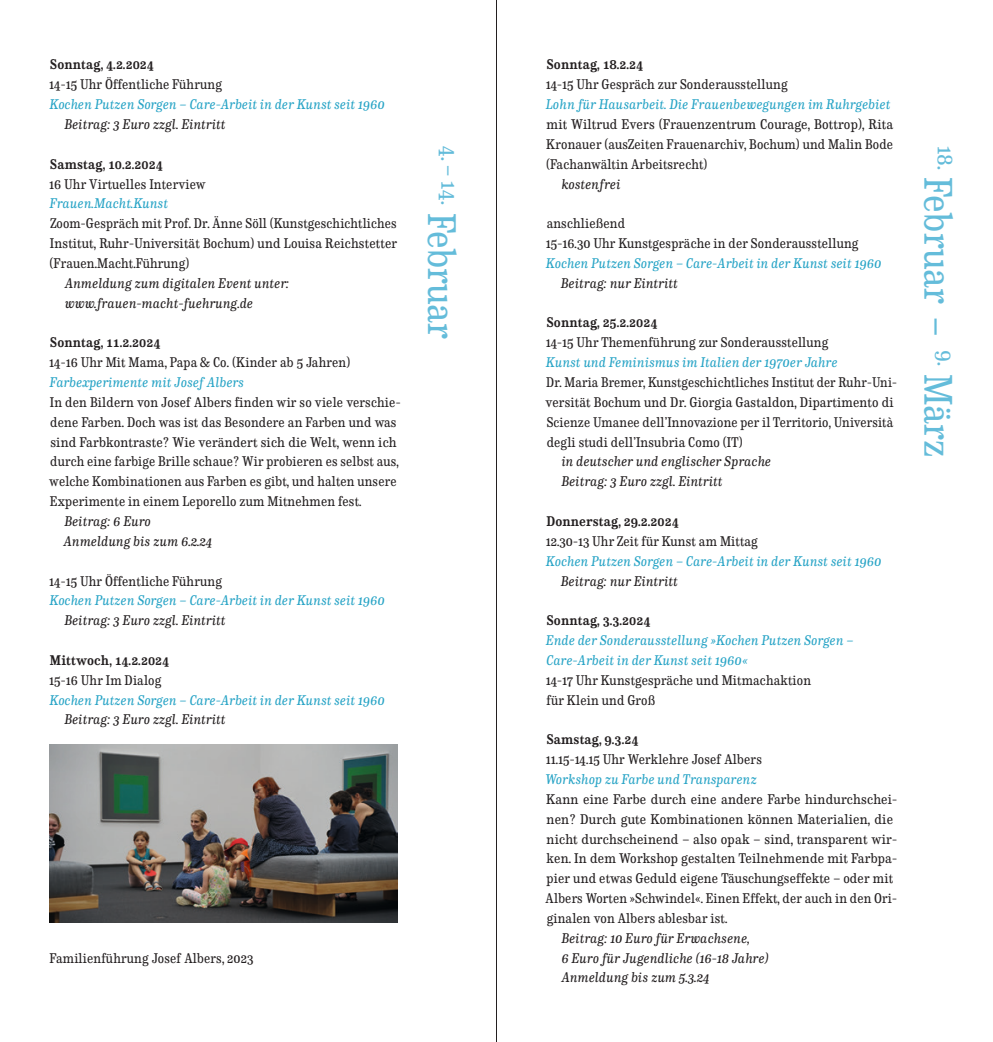
<style>
.page{position:relative;width:993px;height:1042px;background:#fff}
.page>*{position:absolute;margin:0;border:0;box-sizing:border-box;transform-origin:0 0}
.t1{font:39.9px "CA Normal Serif";color:#64bcda}
.t2{font:14px/19.8px "CA Normal Serif";letter-spacing:.01em;color:#231f20}
.t3{font:italic 14px/19.8px "CA Normal Serif";letter-spacing:.01em;color:#28a4c6}
.t4{font:italic 14px/19.8px "CA Normal Serif";letter-spacing:.01em;color:#231f20}
.t5{font:700 14px "CA Normal Serif";letter-spacing:.01em;color:#231f20}
</style>
<div class="page">
<hr style="left:496px;top:0;width:1px;height:1042px;background:#231f20">
<img style="left:50px;top:744px;width:347px;height:179px">
<p class="t5" style="left:50px;top:55px;width:105px">Sonntag, 4.2.2024</p>
<p class="t2" style="left:49px;top:74px;width:174px">14-15 Uhr Öffentliche Führung</p>
<p class="t3" style="left:49px;top:94px;width:336px">Kochen Putzen Sorgen – Care-Arbeit in der Kunst seit 1960</p>
<p class="t4" style="left:64px;top:114px;width:162px">Beitrag: 3 Euro zzgl. Eintritt</p>
<p class="t5" style="left:50px;top:154px;width:114px">Samstag, 10.2.2024</p>
<p class="t2" style="left:49px;top:173px;width:158px">16 Uhr Virtuelles Interview</p>
<p class="t3" style="left:49px;top:193px;width:120px">Frauen.Macht.Kunst</p>
<p class="t2" style="left:49px;top:213px;width:349px;text-align:justify">Zoom-Gespräch mit Prof. Dr. Änne Söll (Kunstgeschichtliches Institut, Ruhr-Universität Bochum) und Louisa Reichstetter (Frauen.Macht.Führung)</p>
<p class="t4" style="left:64px;top:272px;width:226px">Anmeldung zum digitalen Event unter: www.frauen-macht-fuehrung.de</p>
<p class="t5" style="left:50px;top:333px;width:112px">Sonntag, 11.2.2024</p>
<p class="t2" style="left:49px;top:352px;width:302px">14-16 Uhr Mit Mama, Papa &amp; Co. (Kinder ab 5 Jahren)</p>
<p class="t3" style="left:49px;top:372px;width:196px">Farbexperimente mit Josef Albers</p>
<p class="t2" style="left:49px;top:392px;width:352px">In den Bildern von Josef Albers finden wir so viele verschie&shy;dene Farben. Doch was ist das Besondere an Farben und was sind Farbkontraste? Wie verändert sich die Welt, wenn ich durch eine farbige Brille schaue? Wir probieren es selbst aus, welche Kombinationen aus Farben es gibt, und halten unsere Experimente in einem Leporello zum Mitnehmen fest.</p>
<p class="t4" style="left:63px;top:511px;width:150px">Beitrag: 6 Euro<br>Anmeldung bis zum 6.2.24</p>
<p class="t2" style="left:49px;top:570px;width:174px">14-15 Uhr Öffentliche Führung</p>
<p class="t3" style="left:49px;top:590px;width:336px">Kochen Putzen Sorgen – Care-Arbeit in der Kunst seit 1960</p>
<p class="t4" style="left:64px;top:610px;width:162px">Beitrag: 3 Euro zzgl. Eintritt</p>
<p class="t5" style="left:50px;top:650px;width:121px">Mittwoch, 14.2.2024</p>
<p class="t2" style="left:49px;top:669px;width:114px">15-16 Uhr Im Dialog</p>
<p class="t3" style="left:49px;top:689px;width:336px">Kochen Putzen Sorgen – Care-Arbeit in der Kunst seit 1960</p>
<p class="t4" style="left:64px;top:709px;width:162px">Beitrag: 3 Euro zzgl. Eintritt</p>
<p class="t2" style="left:50px;top:947px;width:205px">Familienführung Josef Albers, 2023</p>
<p class="t5" style="left:546px;top:55px;width:98px">Sonntag, 18.2.24</p>
<p class="t2" style="left:545px;top:74px;width:243px">14-15 Uhr Gespräch zur Sonderausstellung</p>
<p class="t3" style="left:545px;top:94px;width:345px">Lohn für Hausarbeit. Die Frauenbewegungen im Ruhrgebiet</p>
<p class="t2" style="left:546px;top:114px;width:348px;text-align:justify">mit Wiltrud Evers (Frauenzentrum Courage, Bottrop), Rita Kronauer (ausZeiten Frauenarchiv, Bochum) und Malin Bode (Fachanwältin Arbeitsrecht)</p>
<p class="t4" style="left:561px;top:173px;width:60px">kostenfrei</p>
<p class="t2" style="left:545px;top:213px;width:314px">anschließend<br>15-16.30 Uhr Kunstgespräche in der Sonderausstellung</p>
<p class="t3" style="left:545px;top:253px;width:336px">Kochen Putzen Sorgen – Care-Arbeit in der Kunst seit 1960</p>
<p class="t4" style="left:560px;top:272px;width:118px">Beitrag: nur Eintritt</p>
<p class="t5" style="left:546px;top:313px;width:112px">Sonntag, 25.2.2024</p>
<p class="t2" style="left:545px;top:332px;width:284px">14-15 Uhr Themenführung zur Sonderausstellung</p>
<p class="t3" style="left:545px;top:352px;width:293px">Kunst und Feminismus im Italien der 1970er Jahre</p>
<p class="t2" style="left:545px;top:372px;width:353px">Dr. Maria Bremer, Kunstgeschichtliches Institut der Ruhr-Uni&shy;versität Bochum und Dr. Giorgia Gastaldon, Dipartimento di Scienze Umanee dell’Innovazione per il Territorio, Università degli studi dell’Insubria Como (IT)</p>
<p class="t4" style="left:561px;top:451px;width:211px">in deutscher und englischer Sprache<br>Beitrag: 3 Euro zzgl. Eintritt</p>
<p class="t5" style="left:546px;top:511px;width:134px">Donnerstag, 29.2.2024</p>
<p class="t2" style="left:545px;top:530px;width:213px">12.30-13 Uhr Zeit für Kunst am Mittag</p>
<p class="t3" style="left:545px;top:550px;width:336px">Kochen Putzen Sorgen – Care-Arbeit in der Kunst seit 1960</p>
<p class="t4" style="left:560px;top:570px;width:118px">Beitrag: nur Eintritt</p>
<p class="t5" style="left:546px;top:610px;width:105px">Sonntag, 3.3.2024</p>
<p class="t3" style="left:545px;top:630px;width:308px">Ende der Sonderausstellung »Kochen Putzen Sorgen –<br>Care-Arbeit in der Kunst seit 1960«</p>
<p class="t2" style="left:545px;top:669px;width:267px">14-17 Uhr Kunstgespräche und Mitmachaktion für Klein und Groß</p>
<p class="t5" style="left:546px;top:729px;width:93px">Samstag, 9.3.24</p>
<p class="t2" style="left:545px;top:749px;width:217px">11.15-14.15 Uhr Werklehre Josef Albers</p>
<p class="t3" style="left:544px;top:768px;width:213px">Workshop zu Farbe und Transparenz</p>
<p class="t2" style="left:545px;top:788px;width:353px">Kann eine Farbe durch eine andere Farbe hindurchschei&shy;nen? Durch gute Kombinationen können Materialien, die nicht durchscheinend – also opak – sind, transparent wir&shy;ken. In dem Workshop gestalten Teilnehmende mit Farbpa&shy;pier und etwas Geduld eigene Täuschungseffekte – oder mit Albers Worten »Schwindel«. Einen Effekt, der auch in den Ori&shy;ginalen von Albers ablesbar ist.</p>
<p class="t4" style="left:561px;top:927px;width:209px">Beitrag: 10 Euro für Erwachsene,<br>6 Euro für Jugendliche (16-18 Jahre)<br>Anmeldung bis zum 5.3.24</p>
<h1 class="t1" style="left:469px;top:146px;width:195px;rotate:90deg"><sup>4.</sup> <sup>–</sup> <sup>14.</sup> Februar</h1>
<h1 class="t1" style="left:965px;top:146px;width:313px;rotate:90deg"><sup>18.</sup> Februar – <sup>9.</sup> März</h1>
</div>
